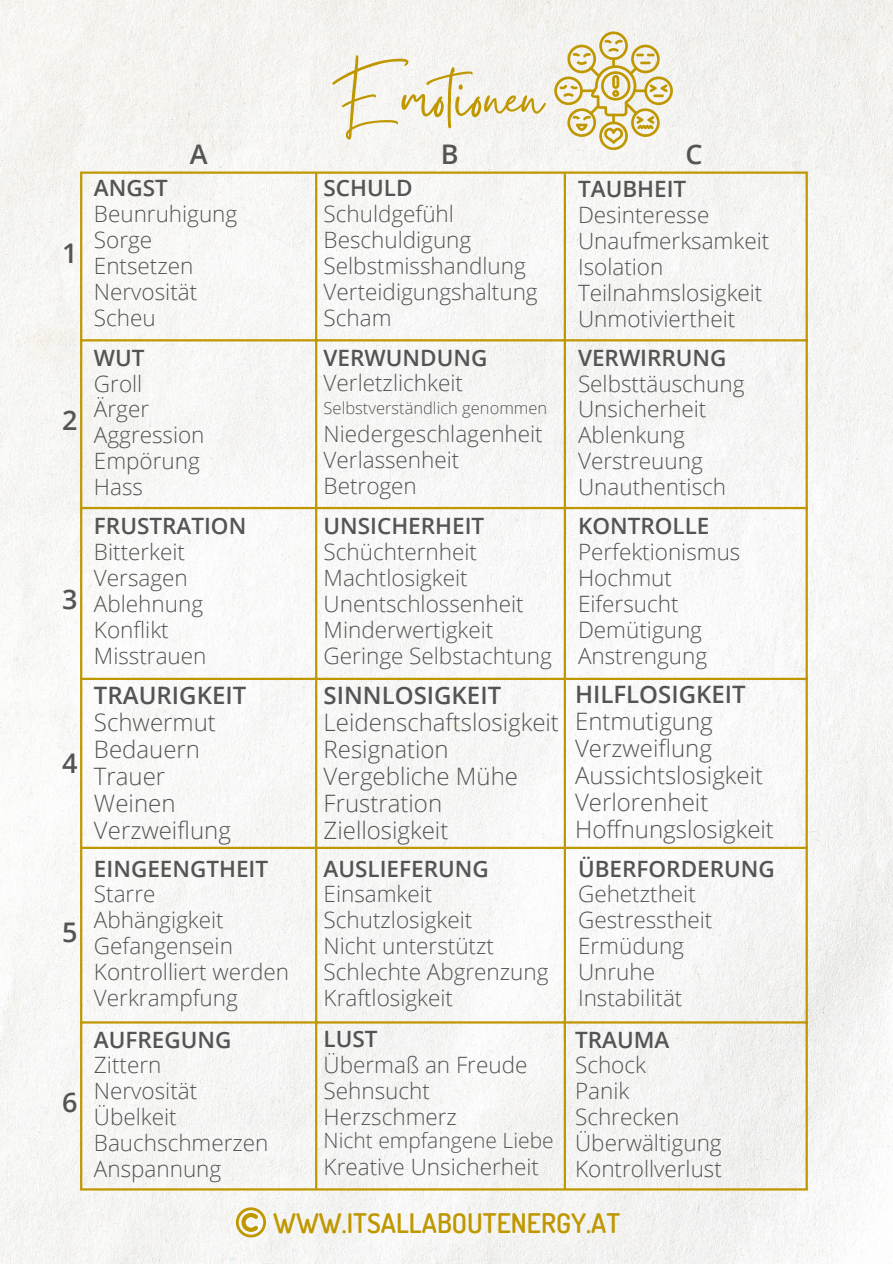
<style>
.page{position:relative;width:893px;height:1264px;background:#fff}
.page>*{position:absolute;margin:0;border:0;box-sizing:border-box;transform-origin:0 0}
.t1{font:72px "Gistesy";color:#bf9700}
.t2{font:600 27px "Dosis";color:#bf9700}
.t3{font:600 27px "Open Sans";color:#545454}
.t4{font:300 24px/27px "Open Sans";color:#545454}
.t5{font:300 22.5px/25.8px "Open Sans";color:#545454}
.t6{font:600 22.5px "Open Sans";color:#545454}
.t7{font:300 21px "Open Sans";color:#545454}
.t8{font:300 16.5px "Open Sans";color:#545454}
.s1{font-weight:600}
</style>
<div class="page">
<img style="left:0;top:0;width:892px;height:1263px">
<svg style="left:236px;top:1207px;width:30px;height:30px"></svg>
<hr style="left:80px;top:174px;width:2px;height:1014px;background:#bf9700">
<hr style="left:315px;top:174px;width:2px;height:1014px;background:#bf9700">
<hr style="left:563px;top:174px;width:3px;height:1014px;background:#bf9700">
<hr style="left:805px;top:174px;width:2px;height:1014px;background:#bf9700">
<hr style="left:80px;top:171px;width:727px;height:3px;background:#bf9700">
<hr style="left:80px;top:339px;width:727px;height:2px;background:#bf9700">
<hr style="left:80px;top:507px;width:727px;height:2px;background:#bf9700">
<hr style="left:80px;top:677px;width:727px;height:3px;background:#bf9700">
<hr style="left:80px;top:846px;width:727px;height:3px;background:#bf9700">
<hr style="left:80px;top:1021px;width:727px;height:2px;background:#bf9700">
<hr style="left:80px;top:1188px;width:727px;height:2px;background:#bf9700">
<svg style="left:554px;top:31px;width:118px;height:119px"></svg>
<p class="t3" style="left:62px;top:234px;width:17px">1</p>
<p class="t3" style="left:62px;top:401px;width:17px">2</p>
<p class="t3" style="left:62px;top:580px;width:17px">3</p>
<h1 class="t3" style="left:62px;top:744px;width:17px">4</h1>
<p class="t3" style="left:62px;top:913px;width:17px">5</p>
<p class="t3" style="left:62px;top:1083px;width:17px">6</p>
<p class="t1" style="left:335px;top:49px;width:209px">Emotionen</p>
<p class="t3" style="left:190px;top:135px;width:19px">A</p>
<p class="t3" style="left:440px;top:135px;width:19px">B</p>
<p class="t3" style="left:685px;top:135px;width:19px">C</p>
<p class="t5" style="left:94px;top:175px;width:145px"><span class="s1">ANGST<br></span>Beunruhigung<br>Sorge<br>Entsetzen<br>Nervosität<br>Scheu</p>
<p class="t5" style="left:94px;top:344px;width:112px"><span class="s1">WUT<br></span>Groll<br>Ärger<br>Aggression<br>Empörung<br>Hass</p>
<p class="t5" style="left:94px;top:512px;width:154px"><span class="s1">FRUSTRATION<br></span>Bitterkeit<br>Versagen<br>Ablehnung<br>Konflikt<br>Misstrauen</p>
<p class="t4" style="left:94px;top:680px;width:154px"><span class="s1">TRAURIGKEIT<br></span>Schwermut<br>Bedauern<br>Trauer<br>Weinen<br>Verzweiflung</p>
<p class="t5" style="left:94px;top:855px;width:196px"><span class="s1">EINGEENGTHEIT<br></span>Starre<br>Abhängigkeit<br>Gefangensein<br>Kontrolliert werden<br>Verkrampfung</p>
<p class="t5" style="left:94px;top:1025px;width:176px"><span class="s1">AUFREGUNG<br></span>Zittern<br>Nervosität<br>Übelkeit<br>Bauchschmerzen<br>Anspannung</p>
<h3 class="t5" style="left:323px;top:175px;width:215px"><span class="s1">SCHULD<br></span>Schuldgefühl<br>Beschuldigung<br>Selbstmisshandlung<br>Verteidigungshaltung<br>Scham</h3>
<h3 class="t6" style="left:323px;top:341px;width:165px">VERWUNDUNG</h3>
<h3 class="t5" style="left:323px;top:370px;width:141px">Verletzlichkeit</h3>
<h3 class="t8" style="left:323px;top:396px;width:225px">Selbstverständlich genommen</h3>
<h3 class="t5" style="left:323px;top:420px;width:221px">Niedergeschlagenheit</h3>
<h3 class="t5" style="left:323px;top:446px;width:137px">Verlassenheit</h3>
<h3 class="t5" style="left:323px;top:472px;width:95px">Betrogen</h3>
<h4 class="t5" style="left:323px;top:512px;width:230px"><span class="s1">UNSICHERHEIT<br></span>Schüchternheit<br>Machtlosigkeit<br>Unentschlossenheit<br>Minderwertigkeit<br>Geringe Selbstachtung</h4>
<h3 class="t4" style="left:323px;top:680px;width:237px"><span class="s1">SINNLOSIGKEIT<br></span>Leidenschaftslosigkeit<br>Resignation<br>Vergebliche Mühe<br>Frustration<br>Ziellosigkeit</h3>
<h3 class="t5" style="left:323px;top:855px;width:226px"><span class="s1">AUSLIEFERUNG<br></span>Einsamkeit<br>Schutzlosigkeit<br>Nicht unterstützt<br>Schlechte Abgrenzung<br>Kraftlosigkeit</h3>
<h3 class="t5" style="left:323px;top:1025px;width:205px"><span class="s1">LUST<br></span>Übermaß an Freude<br>Sehnsucht<br>Herzschmerz</h3>
<h3 class="t7" style="left:323px;top:1125px;width:231px">Nicht empfangene Liebe</h3>
<h3 class="t5" style="left:323px;top:1153px;width:217px">Kreative Unsicherheit</h3>
<h3 class="t5" style="left:578px;top:175px;width:193px"><span class="s1">TAUBHEIT<br></span>Desinteresse<br>Unaufmerksamkeit<br>Isolation<br>Teilnahmslosigkeit<br>Unmotiviertheit</h3>
<h3 class="t5" style="left:578px;top:344px;width:168px"><span class="s1">VERWIRRUNG<br></span>Selbsttäuschung<br>Unsicherheit<br>Ablenkung<br>Verstreuung<br>Unauthentisch</h3>
<h3 class="t5" style="left:578px;top:512px;width:164px"><span class="s1">KONTROLLE<br></span>Perfektionismus<br>Hochmut<br>Eifersucht<br>Demütigung<br>Anstrengung</h3>
<h3 class="t4" style="left:575px;top:680px;width:200px"><span class="s1">HILFLOSIGKEIT<br></span>Entmutigung<br>Verzweiflung<br>Aussichtslosigkeit<br>Verlorenheit<br>Hoffnungslosigkeit</h3>
<h3 class="t5" style="left:578px;top:855px;width:198px"><span class="s1">ÜBERFORDERUNG<br></span>Gehetztheit<br>Gestresstheit<br>Ermüdung<br>Unruhe<br>Instabilität</h3>
<h3 class="t5" style="left:575px;top:1025px;width:148px"><span class="s1">TRAUMA<br></span>Schock<br>Panik<br>Schrecken<br>Überwältigung<br>Kontrollverlust</h3>
<p class="t2" style="left:273px;top:1205px;width:349px">WWW.ITSALLABOUTENERGY.AT</p>
</div>
